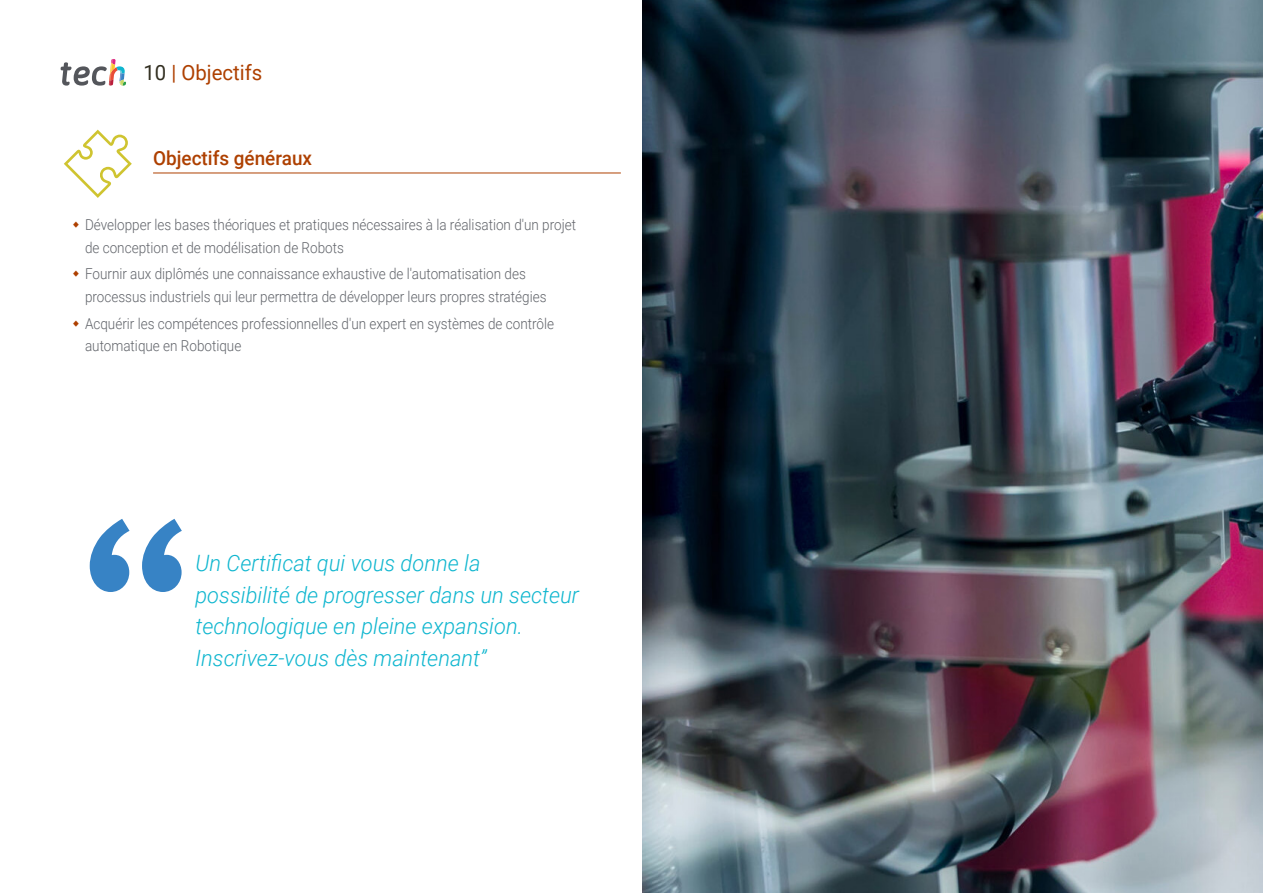
<style>
.page{position:relative;width:1263px;height:893px;background:#fff}
.page>*{position:absolute;margin:0;border:0;box-sizing:border-box;transform-origin:0 0}
.t1{font:italic 300 22.5px/31.5px "Roboto";color:#0fb6cf}
.t2{font:21px "Roboto";color:#ae4000}
.t3{font:500 19.5px "Roboto";color:#ae4000}
.t4{font:300 15px/22.5px "Roboto";color:#61646a;scale:.9 1}
.s1{color:#312e20}
</style>
<div class="page">
<hr style="left:153px;top:173px;width:468px;height:1px;background:#ae4000">
<svg style="left:64px;top:130px;width:68px;height:68px"></svg>
<svg style="left:61px;top:59px;width:65px;height:27px"></svg>
<svg style="left:90px;top:519px;width:92px;height:73px"></svg>
<img style="left:642px;top:0;width:621px;height:893px">
<h2 class="t2" style="left:144px;top:57px;width:120px"><span class="s1">10</span> | Objectifs</h2>
<h3 class="t3" style="left:153px;top:144px;width:160px">Objectifs généraux</h3>
<p class="t4" style="left:85px;top:213px;width:547px">Développer les bases théoriques et pratiques nécessaires à la réalisation d'un projet de conception et de modélisation de Robots</p>
<p class="t4" style="left:85px;top:262px;width:514px">Fournir aux diplômés une connaissance exhaustive de l'automatisation des processus industriels qui leur permettra de développer leurs propres stratégies</p>
<p class="t4" style="left:85px;top:311px;width:523px">Acquérir les compétences professionnelles d'un expert en systèmes de contrôle automatique en Robotique</p>
<h1 class="t1" style="left:195px;top:547px;width:385px">Un Certificat qui vous donne la possibilité de progresser dans un secteur technologique en pleine expansion.<br>Inscrivez-vous dès maintenant”</h1>
</div>
